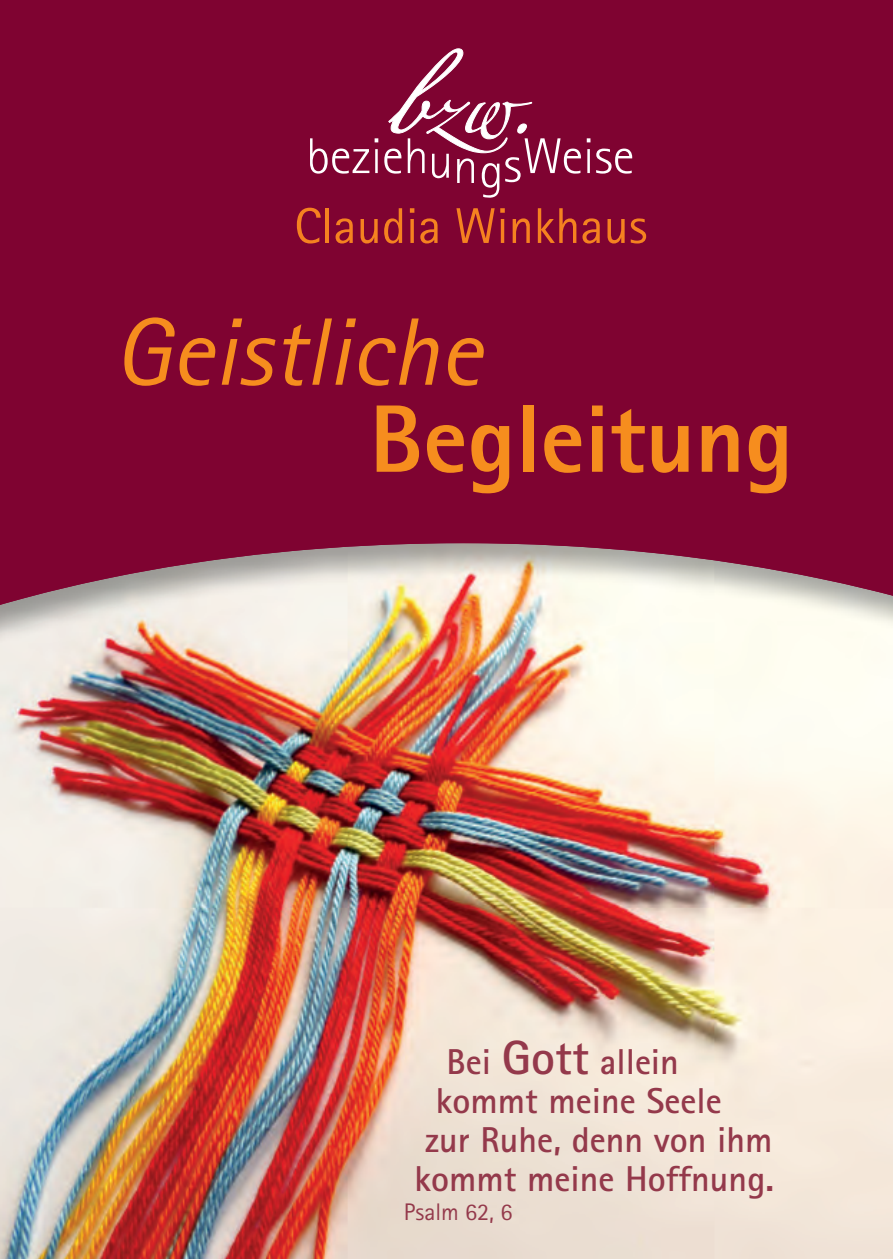
<style>
.page{position:relative;width:893px;height:1259px;background:#7f0331}
.page>*{position:absolute;margin:0;border:0;box-sizing:border-box;transform-origin:0 0}
.t1{font:italic 96px "AT Rotis Sans Serif";color:#f68d1e}
.t2{font:800 96px "AT Rotis Sans Serif";color:#f68d1e}
.t3{font:50.4px "AT Rotis Sans Serif";color:#f58220}
.t4{font:300 50.4px "AT Rotis Sans Serif";color:#fff}
.t5{font:700 36px "AT Rotis Sans Serif";color:#94394b}
.t6{font:24px "AT Rotis Sans Serif";color:#94394b}
.s1{font-size:48px}
</style>
<div class="page">
<svg style="left:388px;top:48px;width:144px;height:105px"></svg>
<img style="left:0;top:543px;width:893px;height:716px">
<h2 class="t4" style="left:307px;top:126px;width:124px">bezieh</h2>
<h2 class="t4" style="left:503px;top:126px;width:133px">sWeise</h2>
<h2 class="t4" style="left:428px;top:136px;width:77px">ung</h2>
<h2 class="t3" style="left:294px;top:196px;width:355px">Claudia Winkhaus</h2>
<h1 class="t1" style="left:114px;top:319px;width:369px">Geistliche</h1>
<h1 class="t2" style="left:370px;top:406px;width:425px">Begleitung</h1>
<p class="t5" style="left:447px;top:1049px;width:234px">Bei <span class="s1">Gott</span> allein</p>
<p class="t5" style="left:436px;top:1088px;width:287px">kommt meine Seele</p>
<p class="t5" style="left:425px;top:1127px;width:349px">zur Ruhe, denn von ihm</p>
<p class="t5" style="left:415px;top:1166px;width:361px">kommt meine Hoffnung.</p>
<p class="t6" style="left:404px;top:1203px;width:110px">Psalm 62, 6</p>
</div>
